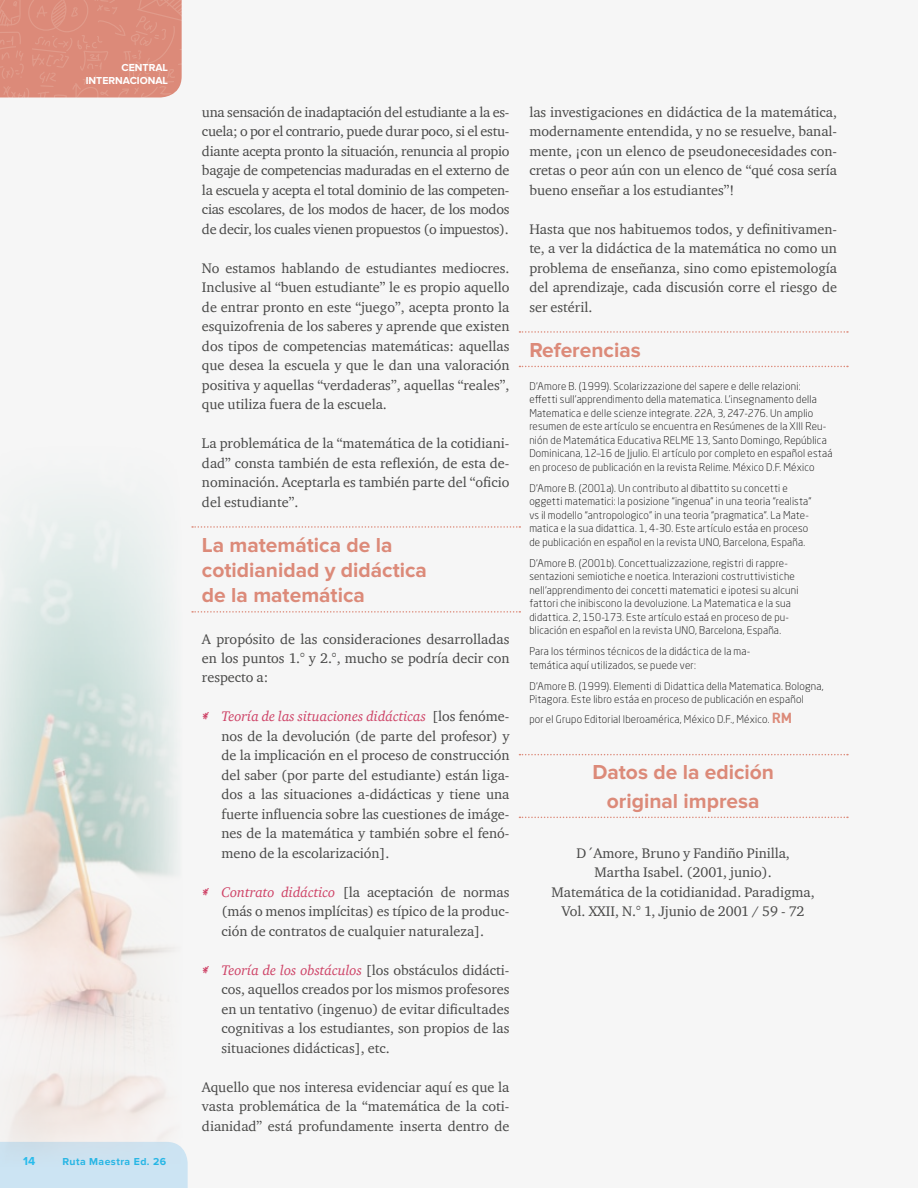
<style>
.page{position:relative;width:918px;height:1188px;background:#f6f6f6}
.page>*{position:absolute;margin:0;border:0;box-sizing:border-box;transform-origin:0 0}
.t1{font:700 21px/25.2px "Proxima Nova";color:#dc8a79;text-align:center}
.t2{font:14.25px/19.5px "Charter ITC";color:#494948;text-align:justify}
.t3{font:700 12px "Proxima Nova";color:#27bdef}
.t4{font:300 10.5px/13.5px "Neo Sans Pro";letter-spacing:.02em;color:#000}
.t5{font:700 10.5px "Proxima Nova";color:#fff}
.t6{font:700 10.5px "Proxima Nova";letter-spacing:.04em;color:#27bdef}
.s1{font-family:"Felt Tip Woman";color:#ce4266}
.s2{font-style:italic;color:#ce4266}
.s3{font-family:"DIN Bold";font-weight:400;font-size:14.25px;color:#dc8a79}
</style>
<div class="page">
<svg style="left:519px;top:331px;width:329px;height:2px"></svg>
<svg style="left:519px;top:366px;width:329px;height:1px"></svg>
<svg style="left:519px;top:754px;width:329px;height:1px"></svg>
<svg style="left:519px;top:817px;width:329px;height:1px"></svg>
<svg style="left:192px;top:526px;width:328px;height:2px"></svg>
<svg style="left:192px;top:611px;width:328px;height:2px"></svg>
<div style="left:0;top:1148px;width:188px;height:40px;background:#cce4f3"></div>
<svg style="left:0;top:0;width:182px;height:98px;background:#dc8d7c"></svg>
<img style="left:0;top:505px;width:182px;height:662px">
<p class="t5" style="left:122px;top:62px;width:15px">CENT</p>
<p class="t5" style="left:149px;top:62px;width:21px">RAL</p>
<p class="t5" style="left:86px;top:74px;width:11px">INTE</p>
<p class="t5" style="left:108px;top:74px;width:61px">RNACIONAL</p>
<p class="t3" style="left:23px;top:1154px;width:14px">14</p>
<p class="t6" style="left:62px;top:1156px;width:105px">Ruta Maestra Ed. 26</p>
<p class="t2" style="left:202px;top:102px;width:309px">una sensación de inadaptación del estudiante a la es&shy;cuela; o por el contrario, puede durar poco, si el estu&shy;diante acepta pronto la situación, renuncia al propio bagaje de competencias maduradas en el externo de la escuela y acepta el total dominio de las competen&shy;cias escolares, de los modos de hacer, de los modos de decir, los cuales vienen propuestos (o impuestos).</p>
<p class="t2" style="left:202px;top:258px;width:309px">No estamos hablando de estudiantes mediocres.<br>Inclusive al “buen estudiante” le es propio aquello de entrar pronto en este “juego”, acepta pronto la esquizofrenia de los saberes y aprende que existen dos tipos de competencias matemáticas: aquellas que desea la escuela y que le dan una valoración positiva y aquellas “verdaderas”, aquellas “reales”, que utiliza fuera de la escuela.</p>
<p class="t2" style="left:202px;top:433px;width:309px">La problemática de la “matemática de la cotidiani&shy;dad” consta también de esta reflexión, de esta de&shy;nominación. Aceptarla es también parte del “oficio del estudiante”.</p>
<p class="t1" style="left:202px;top:533px;width:227px;text-align:left">La matemática de la cotidianidad y didáctica de la matemática</p>
<p class="t2" style="left:202px;top:629px;width:309px">A propósito de las consideraciones desarrolladas en los puntos 1.° y 2.°, mucho se podría decir con respecto a:</p>
<p class="t2" style="left:221px;top:707px;width:290px;text-indent:-19px"><span class="s1">*</span> <span class="s2">Teoría de las situaciones didácticas</span> [los fenóme&shy;nos de la devolución (de parte del profesor) y de la implicación en el proceso de construcción del saber (por parte del estudiante) están liga&shy;dos a las situaciones a-didácticas y tiene una fuerte influencia sobre las cuestiones de imáge&shy;nes de la matemática y también sobre el fenó&shy;meno de la escolarización].</p>
<p class="t2" style="left:221px;top:882px;width:290px;text-indent:-19px"><span class="s1">*</span> <span class="s2">Contrato didáctico</span> [la aceptación de normas (más o menos implícitas) es típico de la produc&shy;ción de contratos de cualquier naturaleza].</p>
<p class="t2" style="left:221px;top:960px;width:290px;text-indent:-19px"><span class="s1">*</span> <span class="s2">Teoría de los obstáculos</span> [los obstáculos didácti&shy;cos, aquellos creados por los mismos profesores en un tentativo (ingenuo) de evitar dificultades cognitivas a los estudiantes, son propios de las situaciones didácticas], etc.</p>
<p class="t2" style="left:202px;top:1077px;width:309px">Aquello que nos interesa evidenciar aquí es que la vasta problemática de la “matemática de la coti&shy;dianidad” está profundamente inserta dentro de</p>
<p class="t2" style="left:529px;top:102px;width:309px">las investigaciones en didáctica de la matemática, modernamente entendida, y no se resuelve, banal&shy;mente, ¡con un elenco de pseudonecesidades con&shy;cretas o peor aún con un elenco de “qué cosa sería bueno enseñar a los estudiantes”!</p>
<p class="t2" style="left:529px;top:219px;width:309px">Hasta que nos habituemos todos, y definitivamen&shy;te, a ver la didáctica de la matemática no como un problema de enseñanza, sino como epistemología del aprendizaje, cada discusión corre el riesgo de ser estéril.</p>
<p class="t1" style="left:529px;top:338px;width:113px">Referencias</p>
<p class="t4" style="left:529px;top:379px;width:305px">D’Amore B. (1999). Scolarizzazione del sapere e delle relazioni:<br>effetti sull’apprendimento della matematica. L’insegnamento della Matematica e delle scienze integrate. 22A, 3, 247-276. Un amplio resumen de este artículo se encuentra en Resúmenes de la XIII Reu&shy;nión de Matemática Educativa RELME 13, Santo Domingo, República Dominicana, 12–16 de Jjulio. El artículo por completo en español estaá en proceso de publicación en la revista Relime. México D.F. México</p>
<p class="t4" style="left:529px;top:481px;width:284px">D’Amore B. (2001a). Un contributo al dibattito su concetti e oggetti matematici: la posizione “ingenua” in una teoria “realista” vs il modello “antropologico” in una teoria “pragmatica”. La Mate&shy;matica e la sua didattica. 1, 4-30. Este artículo estáa en proceso de publicación en español en la revista UNO, Barcelona, España.</p>
<p class="t4" style="left:529px;top:556px;width:271px">D’Amore B. (2001b). Concettualizzazione, registri di rappre&shy;sentazioni semiotiche e noetica. Interazioni costruttivistiche nell’apprendimento dei concetti matematici e ipotesi su alcuni fattori che inibiscono la devoluzione. La Matematica e la sua didattica. 2, 150-173. Este artículo estaá en proceso de pu&shy;blicación en español en la revista UNO, Barcelona, España.</p>
<p class="t4" style="left:529px;top:645px;width:223px">Para los términos técnicos de la didáctica de la ma&shy;temática aquí utilizados, se puede ver:</p>
<p class="t4" style="left:529px;top:679px;width:296px">D’Amore B. (1999). Elementi di Didattica della Matematica. Bologna,<br>Pitagora. Este libro estáa en proceso de publicación en español</p>
<p class="t4" style="left:529px;top:712px;width:265px">por el Grupo Editorial Iberoamérica, México D.F., México. <span class="s3">RM</span></p>
<p class="t1" style="left:592px;top:759px;width:183px;line-height:28.2px">Datos de la edición original impresa</p>
<p class="t2" style="left:552px;top:843px;width:265px;text-align:center">D´Amore, Bruno y Fandiño Pinilla,<br>Martha Isabel. (2001, junio).<br>Matemática de la cotidianidad. Paradigma, Vol. XXII, N.° 1, Jjunio de 2001 / 59 - 72</p>
</div>
